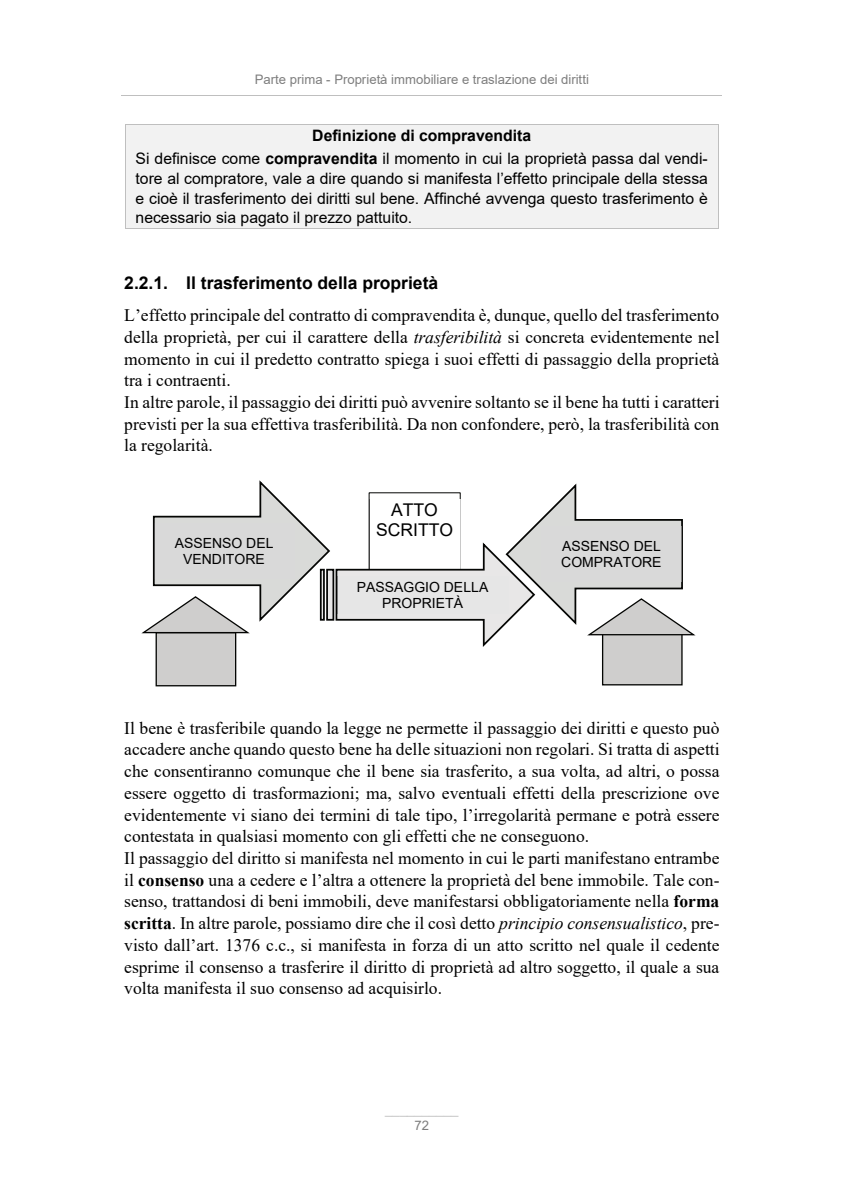
<style>
.page{position:relative;width:844px;height:1191px;background:#fff}
.page>*{position:absolute;margin:0;border:0;box-sizing:border-box;transform-origin:0 0}
.t1{font:17.5px/21.7px "Times New Roman";color:#000}
.t2{font:700 17.5px "Arial";color:#000}
.t3{font:17.5px/20.1px "Arial";color:#000;text-align:center}
.t4{font:15.75px/19.6px "Arial";color:#000;text-align:center}
.t5{font:14px/16.1px "Arial";color:#000;text-align:center}
.t6{font:13.12px "Arial";letter-spacing:.005em;color:#7e7e7e}
.t7{font:13.12px "Arial";color:#bfbfbf}
.s1{font-weight:700}
.s2{font-style:italic}
</style>
<div class="page">
<hr style="left:122px;top:95px;width:599px;height:1px;background:#bfbfbf">
<div style="left:126px;top:125px;width:591px;height:21px;background:#f2f2f2"></div>
<hr style="left:125px;top:124px;width:593px;height:1px;background:#bfbfbf">
<div style="left:126px;top:146px;width:591px;height:23px;background:#f2f2f2"></div>
<div style="left:126px;top:169px;width:591px;height:20px;background:#f2f2f2"></div>
<div style="left:126px;top:189px;width:591px;height:19px;background:#f2f2f2"></div>
<div style="left:126px;top:208px;width:591px;height:20px;background:#f2f2f2"></div>
<hr style="left:125px;top:228px;width:593px;height:1px;background:#bfbfbf">
<svg style="left:125px;top:125px;width:1px;height:103px"></svg>
<svg style="left:717px;top:125px;width:1px;height:103px"></svg>
<div style="left:156px;top:633px;width:79px;height:53px;background:#cfcecd"></div>
<div style="left:155px;top:632px;width:81px;height:54px;border:1px solid #040503"></div>
<div style="left:602px;top:632px;width:79px;height:53px;background:#cfcecd"></div>
<div style="left:601px;top:631px;width:81px;height:54px;border:1px solid #040503"></div>
<svg style="left:142px;top:480px;width:554px;height:169px"></svg>
<p class="t6" style="left:254px;top:72px;width:335px">Parte prima - Proprietà immobiliare e traslazione dei diritti</p>
<p class="t4" style="left:136px;top:124px;width:573px;line-height:23.1px"><span class="s1">Definizione di compravendita<br></span>Si definisce come <span class="s1">compravendita</span> il momento in cui la proprietà passa dal vendi-</p>
<p class="t4" style="left:136px;top:169px;width:573px;text-align:justify">tore al compratore, vale a dire quando si manifesta l’effetto principale della stessa e cioè il trasferimento dei diritti sul bene. Affinché avvenga questo trasferimento è necessario sia pagato il prezzo pattuito.</p>
<p class="t2" style="left:124px;top:273px;width:315px">2.2.1. Il trasferimento della proprietà</p>
<p class="t1" style="left:124px;top:304px;width:596px">L’effetto principale del contratto di compravendita è, dunque, quello del trasferimento della proprietà, per cui il carattere della <span class="s2">trasferibilità</span> si concreta evidentemente nel momento in cui il predetto contratto spiega i suoi effetti di passaggio della proprietà tra i contraenti.<br>In altre parole, il passaggio dei diritti può avvenire soltanto se il bene ha tutti i caratteri previsti per la sua effettiva trasferibilità. Da non confondere, però, la trasferibilità con la regolarità.</p>
<p class="t3" style="left:376px;top:500px;width:78px">ATTO<br>SCRITTO</p>
<p class="t5" style="left:175px;top:535px;width:100px">ASSENSO DEL<br>VENDITORE</p>
<p class="t5" style="left:561px;top:538px;width:102px;text-align:left">ASSENSO DEL<br>COMPRATORE</p>
<p class="t5" style="left:357px;top:578px;width:133px">PASSAGGIO DELLA<br>PROPRIETÀ</p>
<p class="t1" style="left:124px;top:717px;width:596px">Il bene è trasferibile quando la legge ne permette il passaggio dei diritti e questo può accadere anche quando questo bene ha delle situazioni non regolari. Si tratta di aspetti che consentiranno comunque che il bene sia trasferito, a sua volta, ad altri, o possa essere oggetto di trasformazioni; ma, salvo eventuali effetti della prescrizione ove evidentemente vi siano dei termini di tale tipo, l’irregolarità permane e potrà essere contestata in qualsiasi momento con gli effetti che ne conseguono.<br>Il passaggio del diritto si manifesta nel momento in cui le parti manifestano entrambe il <span class="s1">consenso</span> una a cedere e l’altra a ottenere la proprietà del bene immobile. Tale con&shy;senso, trattandosi di beni immobili, deve manifestarsi obbligatoriamente nella <span class="s1">forma scritta</span>. In altre parole, possiamo dire che il così detto <span class="s2">principio consensualistico</span>, pre&shy;visto dall’art. 1376 c.c., si manifesta in forza di un atto scritto nel quale il cedente esprime il consenso a trasferire il diritto di proprietà ad altro soggetto, il quale a sua volta manifesta il suo consenso ad acquisirlo.</p>
<p class="t7" style="left:385px;top:1102px;width:75px">__________</p>
<p class="t6" style="left:414px;top:1117px;width:16px">72</p>
</div>
